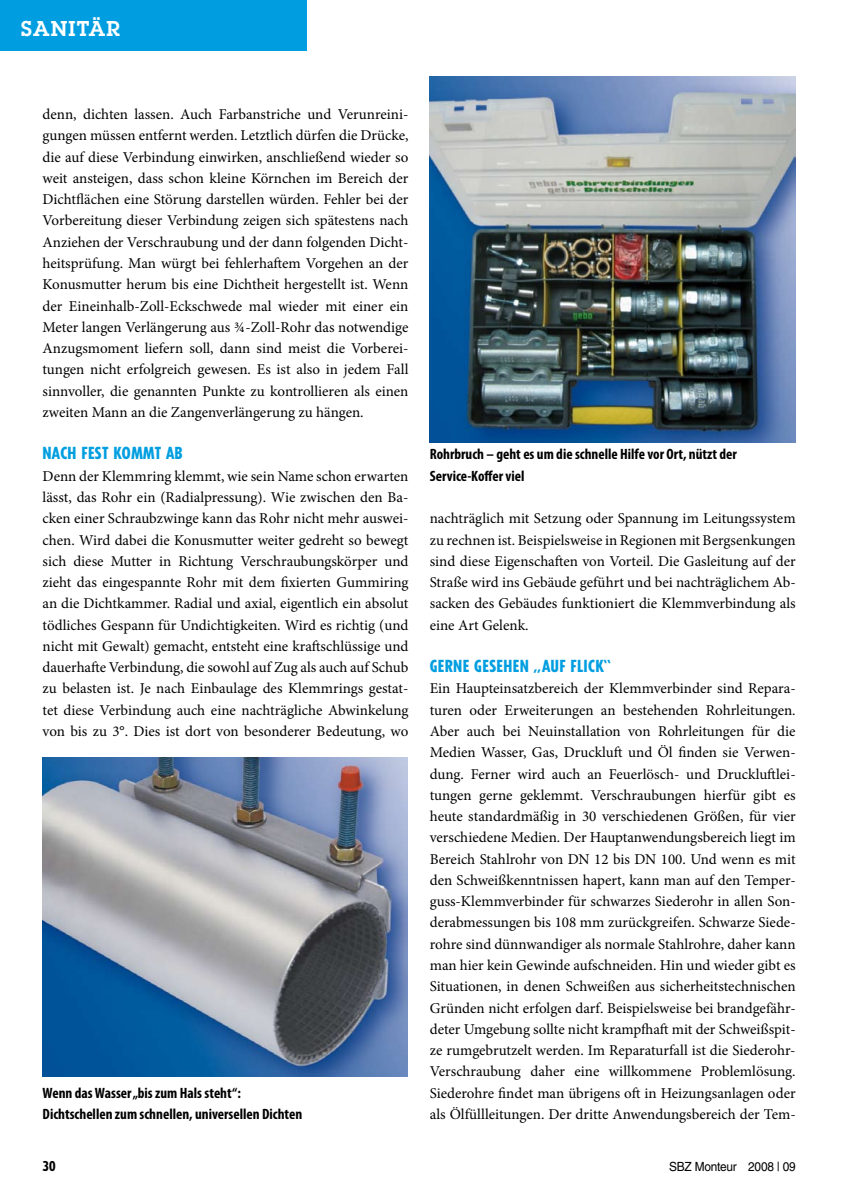
<style>
.page{position:relative;width:851px;height:1204px;background:#fff}
.page>*{position:absolute;margin:0;border:0;box-sizing:border-box;transform-origin:0 0}
.t1{font:600 21px "Lubalin Graph Std";letter-spacing:.05em;color:#fff}
.t2{font:800 condensed 16.5px "Tempo Std";letter-spacing:.03em;color:#009ee0}
.t3{font:15px/21.3px "Minion Pro";color:#000;text-align:justify}
.t4{font:700 condensed 15px/21.3px "Myriad Pro";color:#000}
.t5{font:800 condensed 13.5px "Tempo Std";color:#000}
.t6{font:12.6px "Helvetica LT Std";letter-spacing:-.02em;color:#000;scale:.94 1}
</style>
<div class="page">
<div style="left:0;top:0;width:306px;height:51px;background:#009ee0"></div>
<img style="left:429px;top:77px;width:366px;height:365px">
<img style="left:43px;top:757px;width:365px;height:319px">
<h1 class="t1" style="left:21px;top:15px;width:100px">SANITÄR</h1>
<p class="t3" style="left:43px;top:104px;width:367px">denn, dichten lassen. Auch Farbanstriche und Verunreini&shy;gungen müssen entfernt werden. Letztlich dürfen die Drücke, die auf diese Verbindung einwirken, anschließend wieder so weit ansteigen, dass schon kleine Körnchen im Bereich der Dichtflächen eine Störung darstellen würden. Fehler bei der Vorbereitung dieser Verbindung zeigen sich spätestens nach Anziehen der Verschraubung und der dann folgenden Dicht&shy;heitsprüfung. Man würgt bei fehlerhaftem Vorgehen an der Konusmutter herum bis eine Dichtheit hergestellt ist. Wenn der Eineinhalb-Zoll-Eckschwede mal wieder mit einer ein Meter langen Verlängerung aus ¾-Zoll-Rohr das notwendige Anzugsmoment liefern soll, dann sind meist die Vorberei&shy;tungen nicht erfolgreich gewesen. Es ist also in jedem Fall sinnvoller, die genannten Punkte zu kontrollieren als einen zweiten Mann an die Zangenverlängerung zu hängen.</p>
<p class="t2" style="left:43px;top:443px;width:92px">NACH FEST KOMM</p>
<p class="t2" style="left:155px;top:443px;width:29px">T AB</p>
<p class="t3" style="left:43px;top:465px;width:367px">Denn der Klemmring klemmt, wie sein Name schon erwarten lässt, das Rohr ein (Radialpressung). Wie zwischen den Ba&shy;cken einer Schraubzwinge kann das Rohr nicht mehr auswei&shy;chen. Wird dabei die Konusmutter weiter gedreht so bewegt sich diese Mutter in Richtung Verschraubungskörper und zieht das eingespannte Rohr mit dem fixierten Gummiring an die Dichtkammer. Radial und axial, eigentlich ein absolut tödliches Gespann für Undichtigkeiten. Wird es richtig (und nicht mit Gewalt) gemacht, entsteht eine kraftschlüssige und dauerhafte Verbindung, die sowohl auf Zug als auch auf Schub zu belasten ist. Je nach Einbaulage des Klemmrings gestat&shy;tet diese Verbindung auch eine nachträgliche Abwinkelung von bis zu 3°. Dies ist dort von besonderer Bedeutung, wo</p>
<p class="t4" style="left:43px;top:1081px;width:261px">Wenn das Wasser „bis zum Hals steht“:<br>Dichtschellen zum schnellen, universellen Dichten</p>
<p class="t4" style="left:429px;top:443px;width:308px">Rohrbruch – geht es um die schnelle Hilfe vor Ort, nützt der<br>Service-Koffer viel</p>
<p class="t3" style="left:429px;top:508px;width:367px">nachträglich mit Setzung oder Spannung im Leitungssystem zu rechnen ist. Beispielsweise in Regionen mit Bergsenkungen sind diese Eigenschaften von Vorteil. Die Gasleitung auf der Straße wird ins Gebäude geführt und bei nachträglichem Ab&shy;sacken des Gebäudes funktioniert die Klemmverbindung als eine Art Gelenk.</p>
<p class="t2" style="left:429px;top:655px;width:182px">GERNE GESEHEN „ AUF FLICK“</p>
<p class="t3" style="left:429px;top:678px;width:367px">Ein Haupteinsatzbereich der Klemmverbinder sind Repara&shy;turen oder Erweiterungen an bestehenden Rohrleitungen.<br>Aber auch bei Neuinstallation von Rohrleitungen für die Medien Wasser, Gas, Druckluft und Öl finden sie Verwen&shy;dung. Ferner wird auch an Feuerlösch- und Druckluftlei&shy;tungen gerne geklemmt. Verschraubungen hierfür gibt es heute standardmäßig in 30 verschiedenen Größen, für vier verschiedene Medien. Der Hauptanwendungsbereich liegt im Bereich Stahlrohr von DN 12 bis DN 100. Und wenn es mit den Schweißkenntnissen hapert, kann man auf den Temper&shy;guss-Klemmverbinder für schwarzes Siederohr in allen Son&shy;derabmessungen bis 108 mm zurückgreifen. Schwarze Siede&shy;rohre sind dünnwandiger als normale Stahlrohre, daher kann man hier kein Gewinde aufschneiden. Hin und wieder gibt es Situationen, in denen Schweißen aus sicherheitstechnischen Gründen nicht erfolgen darf. Beispielsweise bei brandgefähr&shy;deter Umgebung sollte nicht krampfhaft mit der Schweißspit&shy;ze rumgebrutzelt werden. Im Reparaturfall ist die Siederohr-Verschraubung daher eine willkommene Problemlösung.<br>Siederohre findet man übrigens oft in Heizungsanlagen oder als Ölfüllleitungen. Der dritte Anwendungsbereich der Tem-</p>
<p class="t5" style="left:43px;top:1157px;width:14px">30</p>
<p class="t6" style="left:669px;top:1158px;width:136px">SBZ Monteur 2008 | 09</p>
</div>
